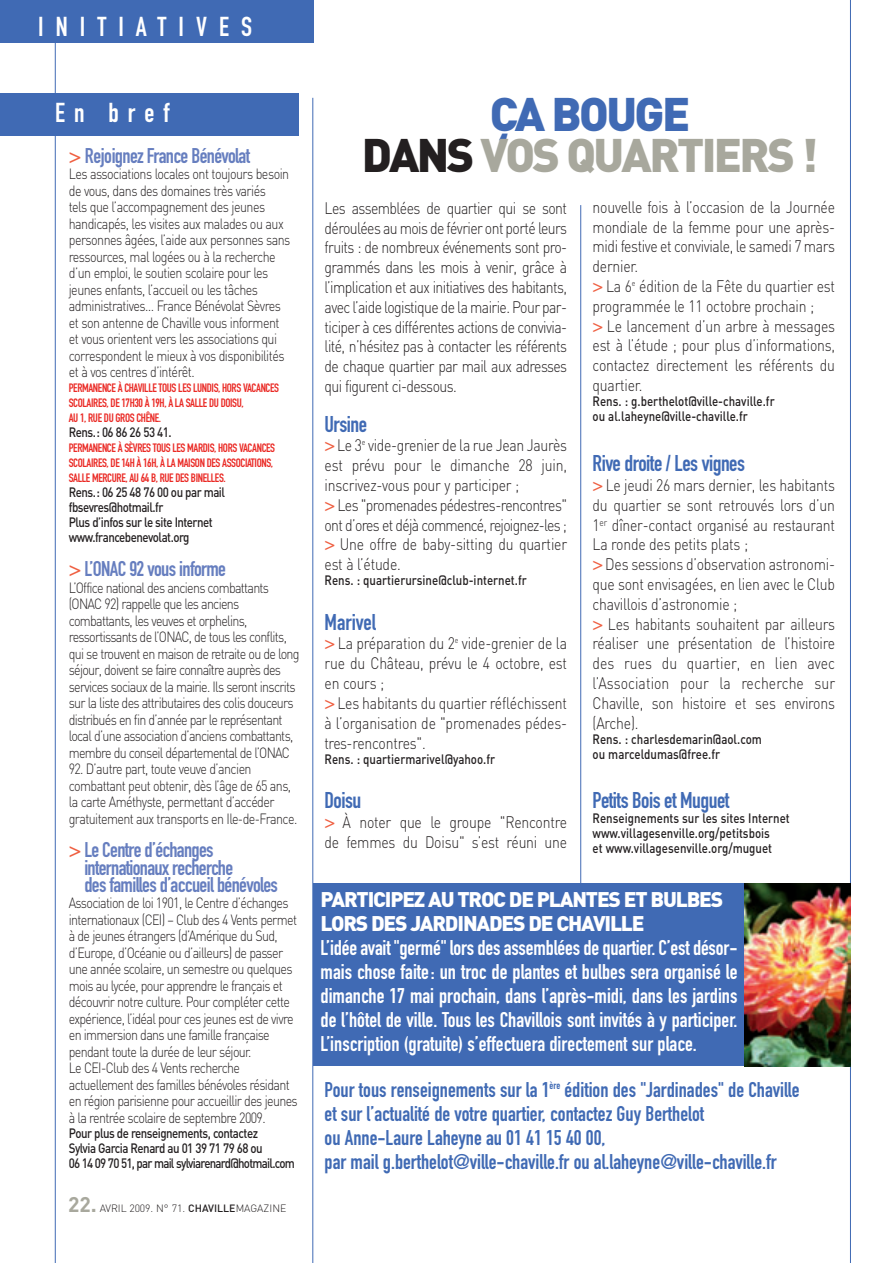
<style>
.page{position:relative;width:893px;height:1263px;background:#fff}
.page>*{position:absolute;margin:0;border:0;box-sizing:border-box;transform-origin:0 0}
.t1{font:900 46.5px/40.5px "DIN";letter-spacing:-.055em;color:#a8a89d;text-align:center}
.t2{font:27px "DIN Engschrift";letter-spacing:.445em;color:#fff}
.t3{font:22.5px "DIN Engschrift";letter-spacing:-.02em;color:#406ab4}
.t4{font:22.5px "DIN Engschrift";color:#406ab4}
.t5{font:21px/24px "DIN Engschrift";color:#fff;text-align:justify}
.t6{font:21px/24px "DIN Engschrift";color:#406ab4}
.t7{font:21px/17.2px "DIN Engschrift Alternate";letter-spacing:-.03em;color:#667ebf}
.t8{font:900 21px/24px "DIN";letter-spacing:-.055em;color:#fff}
.t9{font:300 16.5px/19.8px "DIN";letter-spacing:-.015em;color:#231f20;scale:.85 1}
.t10{font:300 14.7px/16.5px "DIN";letter-spacing:-.05em;color:#231f20;scale:.85 1}
.t11{font:500 13.5px/15px "DIN";color:#231f20;scale:.85 1}
.t12{font:500 13.5px/15px "DIN";letter-spacing:-.045em;color:#231f20;scale:.85 1}
.t13{font:12px/15px "DIN Engschrift";letter-spacing:-.03em;color:#ea2924}
.t14{font:300 10.5px "DIN";letter-spacing:-.01em;color:#231f20}
.s1{color:#ef5f41}
.s2{font-weight:700;font-size:21px;color:#a8a89d}
.s3{font-weight:500}
.s4{color:#406ab4}
.s5{color:#231f20}
.s6{font-family:"DIN Engschrift Alternate";font-weight:400;font-size:18px;color:#ef5f41}
</style>
<div class="page">
<div style="left:0;top:0;width:314px;height:43px;background:#406ab4"></div>
<hr style="left:850px;top:0;width:1px;height:1263px;background:#406ab4">
<hr style="left:312px;top:98px;width:1px;height:1165px;background:#406ab4">
<hr style="left:55px;top:41px;width:1px;height:1222px;background:#406ab4">
<hr style="left:580px;top:205px;width:1px;height:679px;background:#406ab4">
<div style="left:0;top:94px;width:299px;height:42px;background:#406ab4"></div>
<div style="left:313px;top:883px;width:537px;height:183px;background:#406ab4"></div>
<img style="left:745px;top:883px;width:105px;height:183px">
<h2 class="t2" style="left:38px;top:17px;width:215px">INITIATIVES</h2>
<h2 class="t2" style="left:55px;top:103px;width:116px">En bref</h2>
<h3 class="t7" style="left:69px;top:149px;width:183px"><span class="s1">&gt;</span> Rejoignez France Bénévolat</h3>
<p class="t10" style="left:69px;top:166px;width:262px">Les associations locales ont toujours besoin de vous, dans des domaines très variés<br>tels que l’accompagnement des jeunes handicapés, les visites aux malades ou aux personnes âgées, l’aide aux personnes sans ressources, mal logées ou à la recherche d’un emploi, le soutien scolaire pour les jeunes enfants, l’accueil ou les tâches administratives… France Bénévolat Sèvres et son antenne de Chaville vous informent et vous orientent vers les associations qui correspondent le mieux à vos disponibilités et à vos centres d’intérêt.</p>
<p class="t13" style="left:69px;top:382px;width:212px">PERMANENCE À CHAVILLE TOUS LES LUNDIS, HORS VACANCES<br>SCOLAIRES, DE 17H30 À 19H, À LA SALLE DU DOISU,<br>AU 1, RUE DU GROS CHÊNE.</p>
<p class="t12" style="left:69px;top:425px;width:123px">Rens.: 06 86 26 53 41.</p>
<p class="t13" style="left:69px;top:442px;width:208px">PERMANENCE À SÈVRES TOUS LES MARDIS, HORS VACANCES<br>SCOLAIRES, DE 14H À 16H, À LA MAISON DES ASSOCIATIONS,<br>SALLE MERCURE, AU 64 B, RUE DES BINELLES.</p>
<p class="t12" style="left:69px;top:485px;width:185px">Rens.: 06 25 48 76 00 ou par mail fbsevres@hotmail.fr<br>Plus d’infos sur le site Internet www.francebenevolat.org</p>
<h3 class="t7" style="left:69px;top:562px;width:159px"><span class="s1">&gt;</span> L’ONAC 92 vous informe</h3>
<p class="t10" style="left:69px;top:579px;width:273px">L’Office national des anciens combattants (ONAC 92) rappelle que les anciens combattants, les veuves et orphelins, ressortissants de l’ONAC, de tous les conflits, qui se trouvent en maison de retraite ou de long séjour, doivent se faire connaître auprès des services sociaux de la mairie. Ils seront inscrits sur la liste des attributaires des colis douceurs distribués en fin d’année par le représentant local d’une association d’anciens combattants, membre du conseil départemental de l’ONAC</p>
<p class="t10" style="left:69px;top:761px;width:270px">92. D’autre part, toute veuve d’ancien combattant peut obtenir, dès l’âge de 65 ans, la carte Améthyste, permettant d’accéder gratuitement aux transports en Ile-de-France.</p>
<h3 class="t7" style="left:84px;top:843px;width:195px;text-indent:-16px"><span class="s1">&gt;</span> Le Centre d’échanges internationaux recherche<br>des familles d’accueil bénévoles</h3>
<p class="t10" style="left:69px;top:895px;width:271px">Association de loi 1901, le Centre d’échanges internationaux (CEI) – Club des 4 Vents permet à de jeunes étrangers (d’Amérique du Sud, d’Europe, d’Océanie ou d’ailleurs) de passer une année scolaire, un semestre ou quelques mois au lycée, pour apprendre le français et découvrir notre culture. Pour compléter cette expérience, l’idéal pour ces jeunes est de vivre en immersion dans une famille française pendant toute la durée de leur séjour.<br>Le CEI-Club des 4 Vents recherche actuellement des familles bénévoles résidant en région parisienne pour accueillir des jeunes à la rentrée scolaire de septembre 2009.</p>
<p class="t12" style="left:69px;top:1126px;width:268px">Pour plus de renseignements, contactez<br>Sylvia Garcia Renard au 01 39 71 79 68 ou<br>06 14 09 70 51, par mail sylviarenard@hotmail.com</p>
<p class="t14" style="left:68px;top:1202px;width:220px"><span class="s2">22.</span> AVRIL 2009. N° 71. <span class="s3">CHAVILLE</span>MAGAZINE</p>
<h1 class="t1" style="left:362px;top:95px;width:458px"><span class="s4">ÇA BOUGE<br></span><span class="s5">DANS</span> VOS QUARTIERS !</h1>
<p class="t9" style="left:325px;top:198px;width:287px;text-align:justify">Les assemblées de quartier qui se sont déroulées au mois de février ont porté leurs fruits : de nombreux événements sont pro&shy;grammés dans les mois à venir, grâce à l’implication et aux initiatives des habitants, avec l’aide logistique de la mairie. Pour par&shy;ticiper à ces différentes actions de convivia&shy;lité, n’hésitez pas à contacter les référents de chaque quartier par mail aux adresses qui figurent ci-dessous.</p>
<h3 class="t3" style="left:325px;top:416px;width:44px">Ursine</h3>
<p class="t9" style="left:325px;top:436px;width:287px"><span class="s6">&gt;</span>Le 3<sup>e</sup> vide-grenier de la rue Jean Jaurès est prévu pour le dimanche 28 juin, inscrivez-vous pour y participer ;<br><span class="s6">&gt;</span> Les "promenades pédestres-rencontres" ont d’ores et déjà commencé, rejoignez-les ; <span class="s6">&gt;</span> Une offre de baby-sitting du quartier est à l’étude.</p>
<p class="t11" style="left:325px;top:573px;width:239px">Rens. : quartierursine@club-internet.fr</p>
<h3 class="t4" style="left:325px;top:614px;width:53px">Marivel</h3>
<p class="t9" style="left:325px;top:634px;width:287px"><span class="s6">&gt;</span> La préparation du 2<sup>e</sup> vide-grenier de la rue du Château, prévu le 4 octobre, est en cours ;<br><span class="s6">&gt;</span>Les habitants du quartier réfléchissent à l’organisation de "promenades pédes&shy;tres-rencontres".</p>
<p class="t11" style="left:325px;top:751px;width:202px">Rens. : quartiermarivel@yahoo.fr</p>
<h3 class="t3" style="left:325px;top:792px;width:38px">Doisu</h3>
<p class="t9" style="left:325px;top:812px;width:287px"><span class="s6">&gt;</span> À noter que le groupe "Rencontre de femmes du Doisu" s’est réuni une</p>
<p class="t9" style="left:593px;top:197px;width:287px">nouvelle fois à l’occasion de la Journée mondiale de la femme pour une après&shy;midi festive et conviviale, le samedi 7 mars dernier.<br><span class="s6">&gt;</span> La 6<sup>e</sup> édition de la Fête du quartier est programmée le 11 octobre prochain ;<br><span class="s6">&gt;</span> Le lancement d’un arbre à messages est à l’étude ; pour plus d’informations, contactez directement les référents du quartier.</p>
<p class="t11" style="left:593px;top:394px;width:216px">Rens. : g.berthelot@ville-chaville.fr ou al.laheyne@ville-chaville.fr</p>
<h3 class="t3" style="left:593px;top:455px;width:154px">Rive droite / Les vignes</h3>
<p class="t9" style="left:593px;top:475px;width:287px"><span class="s6">&gt;</span> Le jeudi 26 mars dernier, les habitants du quartier se sont retrouvés lors d’un 1<sup>er</sup> dîner-contact organisé au restaurant La ronde des petits plats ;<br><span class="s6">&gt;</span>Des sessions d’observation astronomi&shy;que sont envisagées, en lien avec le Club chavillois d’astronomie ;<br><span class="s6">&gt;</span> Les habitants souhaitent par ailleurs réaliser une présentation de l’histoire des rues du quartier, en lien avec l’Association pour la recherche sur Chaville, son histoire et ses environs (Arche).</p>
<p class="t11" style="left:593px;top:731px;width:201px">Rens. : charlesdemarin@aol.com ou marceldumas@free.fr</p>
<h3 class="t3" style="left:593px;top:792px;width:138px">Petits Bois et Muguet</h3>
<p class="t11" style="left:593px;top:811px;width:234px">Renseignements sur les sites Internet www.villagesenville.org/petitsbois<br>et www.villagesenville.org/muguet</p>
<h3 class="t8" style="left:321px;top:887px;width:404px">PARTICIPEZ AU TROC DE PLANTES ET BULBES<br>LORS DES JARDINADES DE CHAVILLE</h3>
<p class="t5" style="left:321px;top:937px;width:418px">L’idée avait "germé" lors des assemblées de quartier. C’est désor&shy;mais chose faite: un troc de plantes et bulbes sera organisé le dimanche 17 mai prochain, dans l’après-midi, dans les jardins de l’hôtel de ville. Tous les Chavillois sont invités à y participer.<br>L’inscription (gratuite) s’effectuera directement sur place.</p>
<p class="t6" style="left:325px;top:1079px;width:477px">Pour tous renseignements sur la 1<sup>ère</sup> édition des "Jardinades" de Chaville et sur l’actualité de votre quartier, contactez Guy Berthelot<br>ou Anne-Laure Laheyne au 01 41 15 40 00,<br>par mail g.berthelot@ville-chaville.fr ou al.laheyne@ville-chaville.fr</p>
</div>
